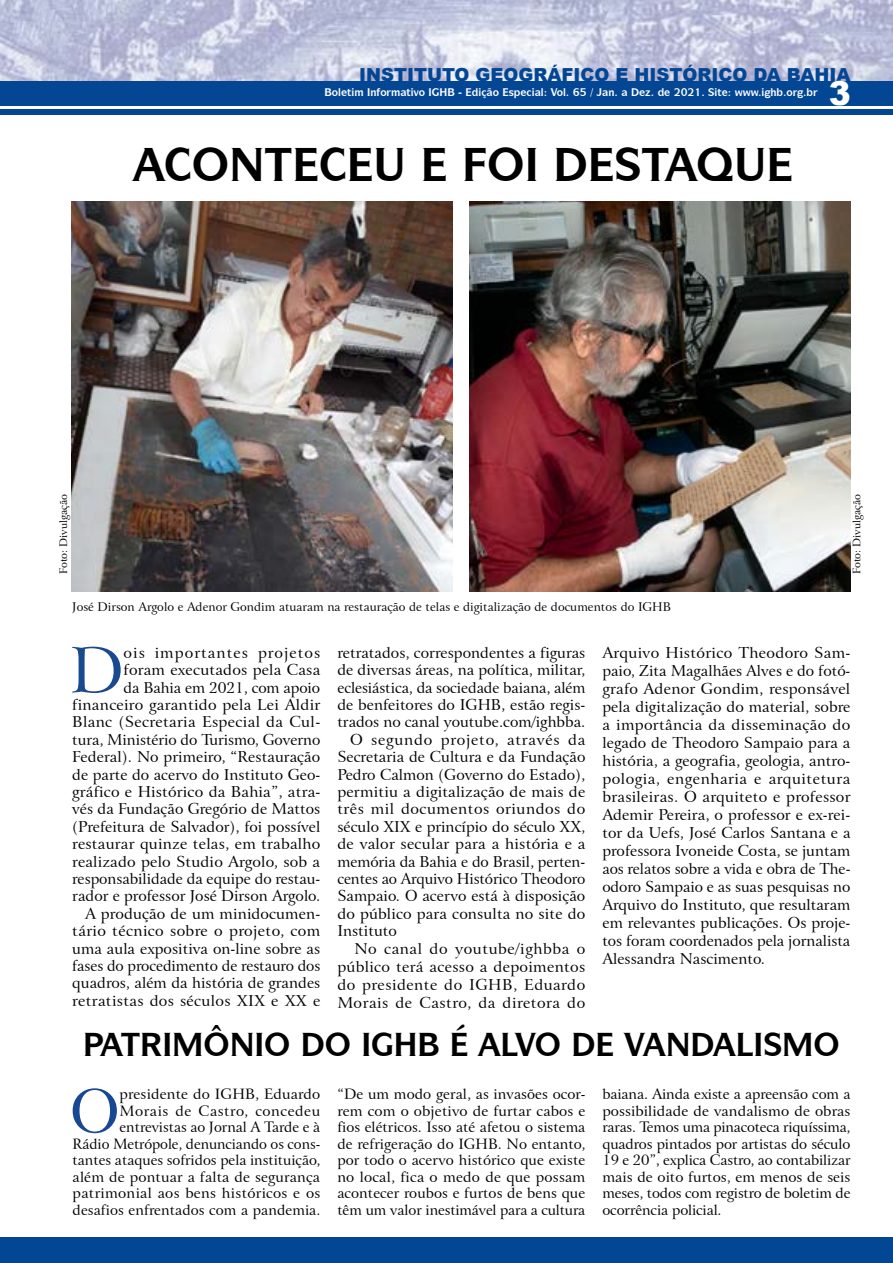
<style>
.page{position:relative;width:893px;height:1263px;background:#fff}
.page>*{position:absolute;margin:0;border:0;box-sizing:border-box;transform-origin:0 0}
.t1{font:62.7px "Arrus BT";color:#184991}
.t2{font:59.55px "Arrus BT";color:#184891}
.t3{font:33px "Arial MT Black";color:#fff}
.t4{font:18px "Arial MT Black";color:#034694}
.t5{font:15px/17.4px "Arrus BT";color:#000;text-align:right}
.t6{font:15px "Arrus BT";letter-spacing:.03em;color:#000}
.t7{font:15px "Arrus BT";letter-spacing:.045em;color:#000}
.t8{font:15px "Arrus BT";letter-spacing:.035em;color:#000}
.t9{font:14.25px/16.5px "Arrus BT";letter-spacing:-.005em;color:#000;text-align:justify}
.t10{font:12px "Arrus BT";color:#000}
.t11{font:10.5px "Arrus BT";color:#000}
.t12{font:700 10.5px "Symbol IT Cby BT";color:#fff}
</style>
<div class="page">
<img style="left:0;top:0;width:893px;height:81px">
<div style="left:0;top:1237px;width:893px;height:26px;background:#034694"></div>
<div style="left:0;top:110px;width:893px;height:5px;background:#034694"></div>
<div style="left:0;top:81px;width:893px;height:24px;background:#034694"></div>
<img style="left:71px;top:202px;width:382px;height:390px">
<img style="left:470px;top:202px;width:380px;height:390px">
<p class="t4" style="left:359px;top:64px;width:493px">INSTITUTO GEOGRÁFICO E HISTÓRICO DA BAHIA</p>
<h3 class="t3" style="left:829px;top:73px;width:24px">3</h3>
<p class="t12" style="left:332px;top:86px;width:21px">□● ▼</p>
<p class="t12" style="left:407px;top:86px;width:20px">▼❖□</p>
<p class="t12" style="left:541px;top:86px;width:27px">● □●</p>
<p class="t12" style="left:608px;top:86px;width:8px">■</p>
<p class="t11" style="left:57px;top:574px;width:82px;rotate:-90deg">Foto: Divulgação</p>
<p class="t11" style="left:850px;top:574px;width:82px;rotate:-90deg">Foto: Divulgação</p>
<p class="t10" style="left:72px;top:600px;width:600px">José Dirson Argolo e Adenor Gondim atuaram na restauração de telas e digitalização de documentos do IGHB</p>
<h1 class="t1" style="left:70px;top:632px;width:55px">D</h1>
<p class="t5" style="left:72px;top:644px;width:250px">ois importantes projetos<br>foram executados pela Casa<br>da Bahia em 2021, com apoio financeiro garantido pela Lei Aldir Blanc (Secretaria Especial da Cul&shy;tura, Ministério do Turismo, Governo Federal). No primeiro, “Restauração de parte do acervo do Instituto Geo&shy;gráfico e Histórico da Bahia”, atra&shy;vés da Fundação Gregório de Mattos (Prefeitura de Salvador), foi possível restaurar quinze telas, em trabalho realizado pelo Studio Argolo, sob a responsabilidade da equipe do restau&shy;rador e professor José Dirson Argolo.<br>A produção de um minidocumen&shy;tário técnico sobre o projeto, com uma aula expositiva on-line sobre as fases do procedimento de restauro dos quadros, além da história de grandes retratistas dos séculos XIX e XX e</p>
<p class="t5" style="left:337px;top:644px;width:250px">retratados, correspondentes a figuras</p>
<p class="t5" style="left:337px;top:661px;width:250px">de diversas áreas, na política, militar,</p>
<p class="t5" style="left:337px;top:679px;width:250px">eclesiástica, da sociedade baiana, além</p>
<p class="t5" style="left:337px;top:696px;width:250px">de benfeitores do IGHB, estão regis-</p>
<p class="t5" style="left:337px;top:714px;width:250px">trados no canal youtube.com/ighbba.</p>
<p class="t7" style="left:350px;top:730px;width:237px">O segundo projeto, através da</p>
<p class="t5" style="left:337px;top:748px;width:250px">Secretaria de Cultura e da Fundação</p>
<p class="t5" style="left:337px;top:766px;width:250px">Pedro Calmon (Governo do Estado),</p>
<p class="t5" style="left:337px;top:783px;width:250px">permitiu a digitalização de mais de</p>
<p class="t6" style="left:337px;top:800px;width:249px">três mil documentos oriundos do</p>
<p class="t5" style="left:337px;top:818px;width:250px">século XIX e princípio do século XX,</p>
<p class="t5" style="left:337px;top:835px;width:250px">de valor secular para a história e a</p>
<p class="t5" style="left:337px;top:853px;width:250px">memória da Bahia e do Brasil, perten-</p>
<p class="t5" style="left:337px;top:870px;width:249px">centes ao Arquivo Histórico Theodoro</p>
<p class="t5" style="left:337px;top:888px;width:249px">Sampaio. O acervo está à disposição</p>
<p class="t5" style="left:337px;top:905px;width:250px">do público para consulta no site do</p>
<p class="t5" style="left:337px;top:922px;width:61px">Instituto</p>
<p class="t8" style="left:354px;top:940px;width:233px">No canal do youtube/ighbba o</p>
<p class="t5" style="left:337px;top:958px;width:249px">público terá acesso a depoimentos</p>
<p class="t6" style="left:337px;top:976px;width:249px">do presidente do IGHB, Eduardo</p>
<p class="t6" style="left:337px;top:994px;width:249px">Morais de Castro, da diretora do</p>
<p class="t5" style="left:602px;top:644px;width:250px;line-height:18px;text-align:justify">Arquivo Histórico Theodoro Sam&shy;paio, Zita Magalhães Alves e do fotó&shy;grafo Adenor Gondim, responsável pela digitalização do material, sobre a importância da disseminação do legado de Theodoro Sampaio para a história, a geografia, geologia, antro&shy;pologia, engenharia e arquitetura brasileiras. O arquiteto e professor Ademir Pereira, o professor e ex-rei&shy;tor da Uefs, José Carlos Santana e a professora Ivoneide Costa, se juntam aos relatos sobre a vida e obra de The&shy;odoro Sampaio e as suas pesquisas no Arquivo do Instituto, que resultaram em relevantes publicações. Os proje&shy;tos foram coordenados pela jornalista Alessandra Nascimento.</p>
<h2 class="t2" style="left:70px;top:1074px;width:51px">O</h2>
<p class="t9" style="left:73px;top:1086px;width:249px;text-align:right">presidente do IGHB, Eduardo Morais de Castro, concedeu entrevistas ao Jornal A Tarde e à<br>Rádio Metrópole, denunciando os cons&shy;tantes ataques sofridos pela instituição, além de pontuar a falta de segurança patrimonial aos bens históricos e os desafios enfrentados com a pandemia.</p>
<p class="t9" style="left:337px;top:1086px;width:250px">“De um modo geral, as invasões ocor&shy;rem com o objetivo de furtar cabos e fios elétricos. Isso até afetou o sistema de refrigeração do IGHB. No entanto, por todo o acervo histórico que existe no local, fica o medo de que possam acontecer roubos e furtos de bens que têm um valor inestimável para a cultura</p>
<p class="t9" style="left:602px;top:1086px;width:250px">baiana. Ainda existe a apreensão com a possibilidade de vandalismo de obras raras. Temos uma pinacoteca riquíssima, quadros pintados por artistas do século 19 e 20”, explica Castro, ao contabilizar mais de oito furtos, em menos de seis meses, todos com registro de boletim de ocorrência policial.</p>
</div>
